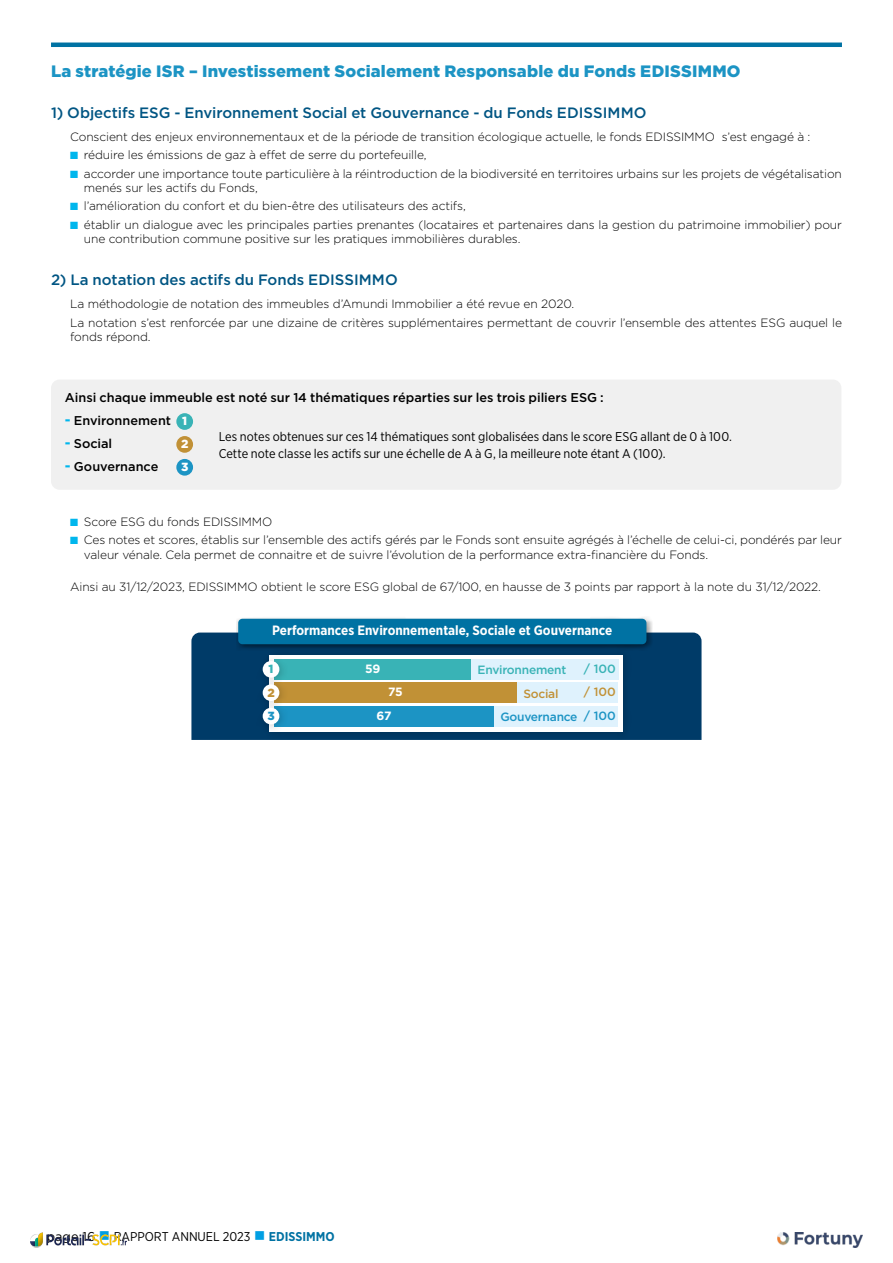
<style>
.page{position:relative;width:893px;height:1263px;background:#fff}
.page>*{position:absolute;margin:0;border:0;box-sizing:border-box;transform-origin:0 0}
.t1{font:900 16.5px "Gotham";letter-spacing:.01em;color:#1c94c4}
.t2{font:500 15px "Gotham";color:#005583}
.t3{font:700 13.5px "Gotham Narrow";color:#fff}
.t4{font:12.75px/16.5px "Gotham Narrow";color:#000}
.t5{font:500 12.75px "Gotham";color:#000}
.t6{font:300 12px/14.2px "Gotham";letter-spacing:-.01em;color:#000}
.t7{font:500 12px "Gotham";letter-spacing:-.02em;color:#39b3b6}
.t8{font:500 12px "Gotham";letter-spacing:-.02em;color:#1c94c4}
.t9{font:500 12px "Gotham";letter-spacing:-.02em;color:#c19136}
.t10{font:700 12px/23.4px "Gotham";color:#fff}
.t11{font:900 11.85px "Gotham";color:#fff}
.t12{font:900 11.85px "Gotham";color:#39b3b6}
.t13{font:900 11.85px "Gotham";color:#c19136}
.t14{font:900 11.85px "Gotham";color:#1c94c4}
.s1{color:#00b6ed}
.s2{font-family:"Gotham Narrow";font-weight:700;font-size:15px;color:#00b6ed}
.s3{font-weight:900;font-size:11.85px;color:#fff}
.s4{font-family:"Gotham"}
.s5{color:#009fe3}
.s6{font-weight:700;color:#0072a3}
</style>
<div class="page">
<hr style="left:51px;top:43px;width:791px;height:4px;background:#0072a3">
<div style="left:51px;top:379px;width:790px;height:111px;background:#f0f0f0;border-radius:9px"></div>
<div style="left:176px;top:413px;width:17px;height:17px;background:#39b3b6;border-radius:50%"></div>
<div style="left:176px;top:436px;width:17px;height:17px;background:#c19136;border-radius:50%"></div>
<div style="left:176px;top:459px;width:17px;height:17px;background:#1c94c4;border-radius:50%"></div>
<div style="left:191px;top:632px;width:510px;height:108px;background:#003b68"></div>
<div style="left:263px;top:648px;width:368px;height:92px;background:#000;opacity:.2"></div>
<div style="left:269px;top:655px;width:354px;height:76px;background:#fff"></div>
<svg style="left:288px;top:659px;width:330px;height:67px"></svg>
<div style="left:256px;top:654px;width:32px;height:31px;background:#000;opacity:.2"></div>
<div style="left:263px;top:661px;width:16px;height:17px;background:#fff;border-radius:50%"></div>
<div style="left:256px;top:678px;width:32px;height:31px;background:#000;opacity:.2"></div>
<div style="left:263px;top:684px;width:16px;height:17px;background:#fff;border-radius:50%"></div>
<div style="left:256px;top:701px;width:32px;height:31px;background:#000;opacity:.2"></div>
<div style="left:263px;top:708px;width:16px;height:16px;background:#fff;border-radius:50%"></div>
<div style="left:236px;top:616px;width:417px;height:35px;background:#000;opacity:.5"></div>
<div style="left:238px;top:619px;width:408px;height:25px;background:#0072a3;border-radius:4px"></div>
<img style="left:777px;top:1233px;width:86px;height:15px">
<img style="left:30px;top:1233px;width:97px;height:15px">
<h1 class="t1" style="left:51px;top:60px;width:691px">La stratégie ISR – Investissement Socialement Responsable du Fonds EDISSIMMO</h1>
<p class="t2" style="left:51px;top:103px;width:597px">1) Objectifs ESG - Environnement Social et Gouvernance - du Fonds EDISSIMMO</p>
<p class="t6" style="left:70px;top:129px;width:742px">Conscient des enjeux environnementaux et de la période de transition écologique actuelle, le fonds EDISSIMMO s’est engagé à :</p>
<p class="t6" style="left:70px;top:147px;width:358px"><span class="s1">■</span> réduire les émissions de gaz à effet de serre du portefeuille,</p>
<p class="t6" style="left:84px;top:166px;width:760px;text-indent:-14px"><span class="s1">■</span> accorder une importance toute particulière à la réintroduction de la biodiversité en territoires urbains sur les projets de végétalisation menés sur les actifs du Fonds,</p>
<p class="t6" style="left:70px;top:199px;width:397px"><span class="s1">■</span> l’amélioration du confort et du bien-être des utilisateurs des actifs,</p>
<p class="t6" style="left:84px;top:217px;width:760px;text-indent:-14px"><span class="s1">■</span> établir un dialogue avec les principales parties prenantes (locataires et partenaires dans la gestion du patrimoine immobilier) pour une contribution commune positive sur les pratiques immobilières durables.</p>
<p class="t2" style="left:51px;top:270px;width:348px">2) La notation des actifs du Fonds EDISSIMMO</p>
<p class="t6" style="left:70px;top:294px;width:773px;line-height:18.5px">La méthodologie de notation des immeubles d’Amundi Immobilier a été revue en 2020.<br>La notation s’est renforcée par une dizaine de critères supplémentaires permettant de couvrir l’ensemble des attentes ESG auquel le</p>
<p class="t6" style="left:70px;top:329px;width:82px">fonds répond.</p>
<p class="t5" style="left:65px;top:390px;width:540px">Ainsi chaque immeuble est noté sur 14 thématiques réparties sur les trois piliers ESG :</p>
<p class="t5" style="left:65px;top:412px;width:124px"><span class="s2">-</span> Environnement <span class="s3">1</span></p>
<p class="t5" style="left:65px;top:435px;width:49px"><span class="s2">-</span> Social</p>
<p class="t11" style="left:181px;top:436px;width:9px">2</p>
<p class="t5" style="left:65px;top:458px;width:95px"><span class="s2">-</span> Gouvernance</p>
<p class="t11" style="left:181px;top:459px;width:9px">3</p>
<p class="t4" style="left:219px;top:428px;width:515px">Les notes obtenues sur ces 14 thématiques sont globalisées dans le score ESG allant de 0 à 100.<br>Cette note classe les actifs sur une échelle de A à G, la meilleure note étant A (100).</p>
<p class="t6" style="left:70px;top:514px;width:204px"><span class="s1">■</span> Score ESG du fonds EDISSIMMO</p>
<p class="t6" style="left:84px;top:533px;width:760px;text-indent:-14px"><span class="s1">■</span> Ces notes et scores, établis sur l’ensemble des actifs gérés par le Fonds sont ensuite agrégés à l’échelle de celui-ci, pondérés par leur valeur vénale. Cela permet de connaitre et de suivre l’évolution de la performance extra-financière du Fonds.</p>
<p class="t6" style="left:70px;top:580px;width:752px">Ainsi au 31/12/2023, EDISSIMMO obtient le score ESG global de 67/100, en hausse de 3 points par rapport à la note du 31/12/2022.</p>
<p class="t3" style="left:272px;top:622px;width:342px">Performances Environnementale, Sociale et Gouvernance</p>
<p class="t12" style="left:269px;top:661px;width:6px">1</p>
<p class="t13" style="left:267px;top:684px;width:9px">2</p>
<p class="t14" style="left:267px;top:708px;width:9px">3</p>
<p class="t10" style="left:365px;top:657px;width:17px">59</p>
<p class="t10" style="left:376px;top:680px;width:28px;text-indent:12px">75<br>67</p>
<p class="t7" style="left:584px;top:661px;width:33px">/ 100</p>
<p class="t9" style="left:584px;top:684px;width:33px">/ 100</p>
<p class="t8" style="left:584px;top:708px;width:33px">/ 100</p>
<p class="t7" style="left:478px;top:662px;width:90px">Environnement</p>
<p class="t9" style="left:523px;top:685px;width:37px">Social</p>
<p class="t8" style="left:500px;top:709px;width:79px">Gouvernance</p>
<p class="t4" style="left:47px;top:1227px;width:289px"><span class="s4">page 16</span> <span class="s5">■</span> RAPPORT ANNUEL 2023 <span class="s5">■</span> <span class="s6">EDISSIMMO</span></p>
</div>
